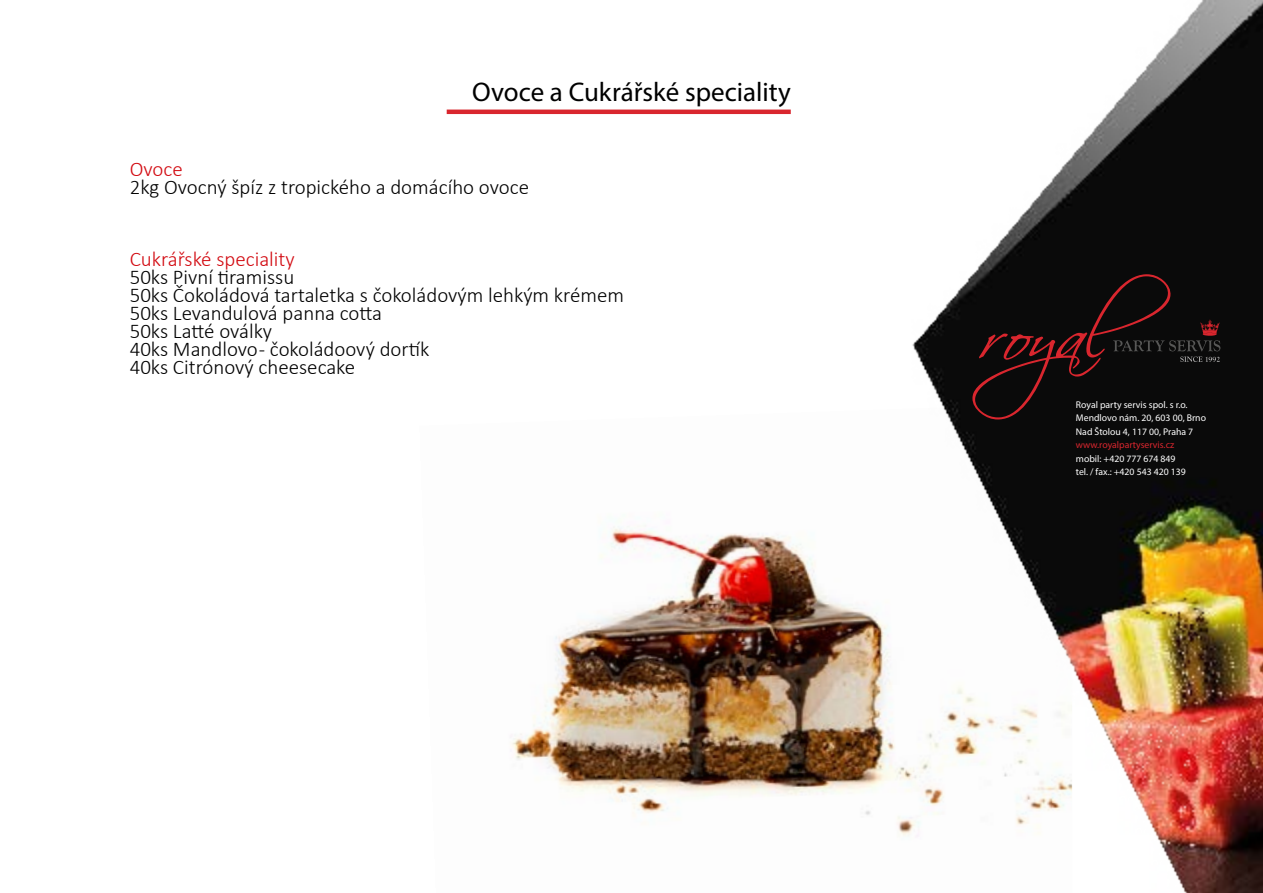
<style>
.page{position:relative;width:1263px;height:893px;background:#fff}
.page>*{position:absolute;margin:0;border:0;box-sizing:border-box;transform-origin:0 0}
.t1{font:27px "Myriad Pro";color:#000}
.t2{font:300 21px/18px "Calibri";color:#000}
.t3{font:300 21px "Calibri";color:#d20a11}
.t4{font:9.75px/13.5px "Myriad Pro";color:#fff}
.t5{font:9.75px "Myriad Pro";color:#d9262e}
</style>
<div class="page">
<img style="left:446px;top:0;width:817px;height:893px">
<svg style="left:972px;top:274px;width:248px;height:145px;background:#170c0d"></svg>
<hr style="left:447px;top:110px;width:344px;height:4px;background:#d9262e">
<p class="t1" style="left:472px;top:75px;width:320px">Ovoce a Cukrářské speciality</p>
<p class="t3" style="left:130px;top:156px;width:55px">Ovoce</p>
<p class="t2" style="left:130px;top:178px;width:401px">2kg Ovocný špíz z tropického a domácího ovoce</p>
<p class="t3" style="left:130px;top:246px;width:167px">Cukrářské speciality</p>
<p class="t2" style="left:130px;top:268px;width:496px">50ks Pivní tiramissu<br>50ks Čokoládová tartaletka s čokoládovým lehkým krémem<br>50ks Levandulová panna cotta<br>50ks Latté oválky<br>40ks Mandlovo - čokoládoový dortík<br>40ks Citrónový cheesecake</p>
<p class="t4" style="left:1076px;top:397px;width:132px">Royal party servis spol. s r.o.<br>Mendlovo nám. 20, 603 00, Brno<br>Nad Štolou 4, 117 00, Praha 7</p>
<p class="t5" style="left:1076px;top:439px;width:100px">www.royalpartyservis.cz</p>
<p class="t4" style="left:1076px;top:451px;width:111px">mobil: +420 777 674 849 tel. / fax.: +420 543 420 139</p>
</div>
